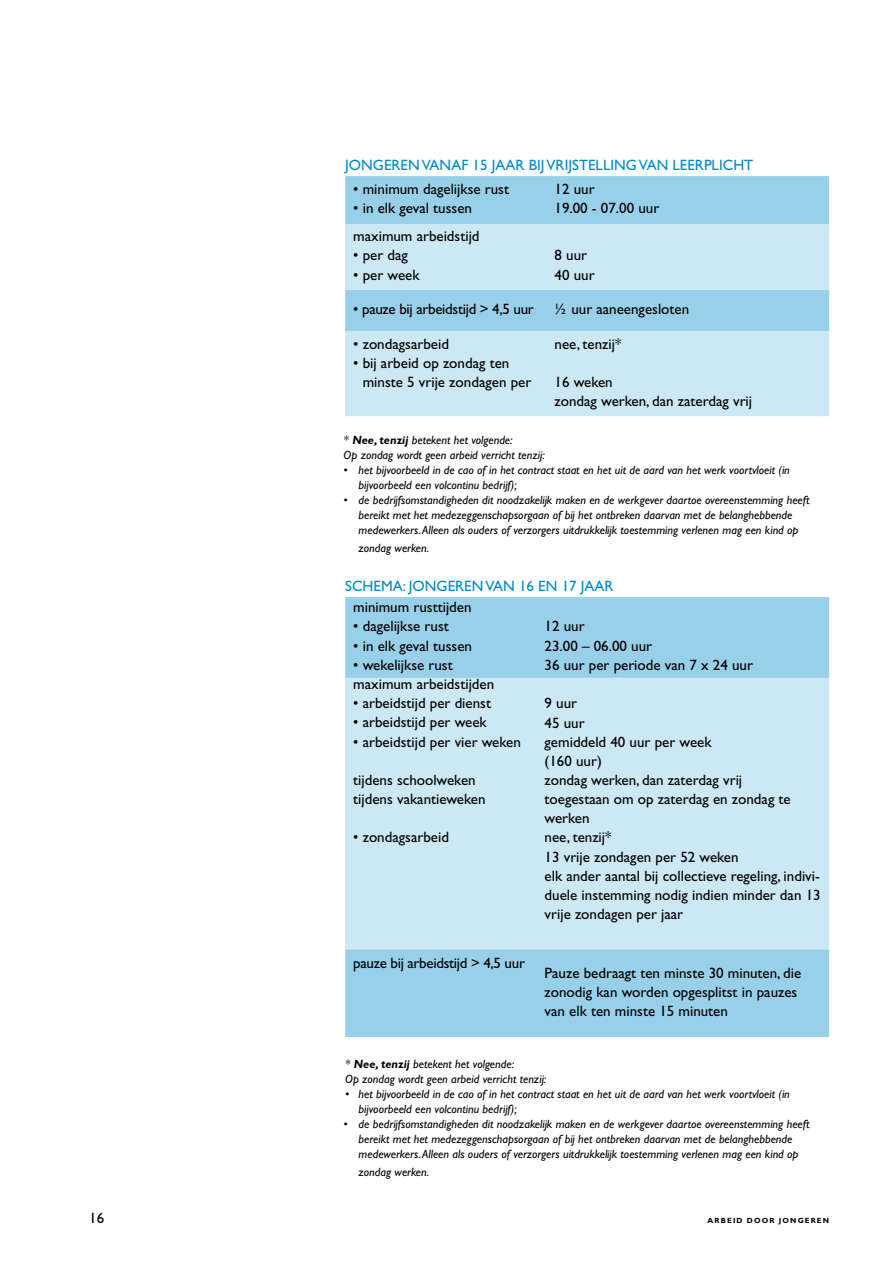
<style>
.page{position:relative;width:893px;height:1263px;background:#fff}
.page>*{position:absolute;margin:0;border:0;box-sizing:border-box;transform-origin:0 0}
.t1{font:15px/19.2px "Gill Sans";color:#000}
.t2{font:15px "Gill Sans";color:#008ac9}
.t3{font:15px "Gill Sans";letter-spacing:-.02em;color:#000}
.t4{font:italic 12px/15px "Gill Sans";color:#000}
.t5{font:700 7.5px "Gill Sans";letter-spacing:.15em;color:#000}
.s1{font-weight:700}
</style>
<div class="page">
<div style="left:345px;top:176px;width:484px;height:48px;background:#99d0e9"></div>
<svg style="left:345px;top:224px;width:484px;height:192px;fill:#cce8f4"></svg>
<div style="left:345px;top:597px;width:484px;height:440px;background:#99d0e9"></div>
<div style="left:345px;top:678px;width:484px;height:271px;background:#cce8f4"></div>
<p class="t2" style="left:345px;top:156px;width:410px">JONGERENVANAF 15 JAAR BIJVRIJSTELLINGVAN LEERPLICHT</p>
<p class="t1" style="left:353px;top:180px;width:157px">• minimum dagelijkse rust</p>
<p class="t1" style="left:353px;top:199px;width:120px">• in elk geval tussen</p>
<p class="t1" style="left:554px;top:180px;width:106px">12 uur<br>19.00 - 07.00 uur</p>
<p class="t1" style="left:353px;top:227px;width:128px">maximum arbeidstijd</p>
<p class="t1" style="left:353px;top:246px;width:56px">• per dag</p>
<p class="t1" style="left:353px;top:265px;width:68px">• per week</p>
<p class="t1" style="left:554px;top:246px;width:42px">8 uur<br>40 uur</p>
<p class="t3" style="left:353px;top:300px;width:182px">• pauze bij arbeidstijd &gt; 4,5 uur</p>
<p class="t1" style="left:554px;top:299px;width:136px">½ uur aaneengesloten</p>
<p class="t1" style="left:353px;top:334px;width:97px">• zondagsarbeid</p>
<p class="t1" style="left:363px;top:353px;width:170px;text-indent:-9px">• bij arbeid op zondag ten minste 5 vrije zondagen per</p>
<p class="t1" style="left:554px;top:334px;width:68px">nee, tenzij*</p>
<p class="t1" style="left:554px;top:372px;width:199px">16 weken<br>zondag werken, dan zaterdag vrij</p>
<p class="t4" style="left:344px;top:433px;width:203px">* <span class="s1">Nee, tenzij</span> betekent het volgende:<br>Op zondag wordt geen arbeid verricht tenzij:</p>
<p class="t4" style="left:359px;top:463px;width:433px;text-indent:-15px">• het bijvoorbeeld in de cao of in het contract staat en het uit de aard van het werk voortvloeit (in bijvoorbeeld een volcontinu bedrijf);</p>
<p class="t4" style="left:344px;top:493px;width:467px;text-align:center">• de bedrijfsomstandigheden dit noodzakelijk maken en de werkgever daartoe overeenstemming heeft bereikt met het medezeggenschapsorgaan of bij het ontbreken daarvan met de belanghebbende medewerkers.Alleen als ouders of verzorgers uitdrukkelijk toestemming verlenen mag een kind op</p>
<p class="t4" style="left:359px;top:541px;width:72px">zondag werken.</p>
<p class="t2" style="left:345px;top:577px;width:270px">SCHEMA: JONGERENVAN 16 EN 17 JAAR</p>
<p class="t1" style="left:353px;top:598px;width:120px">minimum rusttijden</p>
<p class="t1" style="left:353px;top:617px;width:97px">• dagelijkse rust</p>
<p class="t1" style="left:353px;top:636px;width:120px">• in elk geval tussen</p>
<p class="t1" style="left:353px;top:655px;width:101px">• wekelijkse rust</p>
<p class="t1" style="left:545px;top:617px;width:210px">12 uur<br>23.00 – 06.00 uur<br>36 uur per periode van 7 x 24 uur</p>
<p class="t1" style="left:353px;top:675px;width:143px">maximum arbeidstijden</p>
<p class="t1" style="left:353px;top:694px;width:139px">• arbeidstijd per dienst</p>
<p class="t1" style="left:353px;top:713px;width:135px">• arbeidstijd per week</p>
<p class="t1" style="left:353px;top:732px;width:169px">• arbeidstijd per vier weken</p>
<p class="t1" style="left:353px;top:770px;width:134px">tijdens schoolweken tijdens vakantieweken</p>
<p class="t1" style="left:353px;top:828px;width:97px">• zondagsarbeid</p>
<p class="t3" style="left:353px;top:954px;width:173px">pauze bij arbeidstijd &gt; 4,5 uur</p>
<p class="t1" style="left:545px;top:694px;width:278px">9 uur<br>45 uur<br>gemiddeld 40 uur per week<br>(160 uur)<br>zondag werken, dan zaterdag vrij<br>toegestaan om op zaterdag en zondag te werken<br>nee, tenzij*<br>13 vrije zondagen per 52 weken<br>elk ander aantal bij collectieve regeling, indivi&shy;duele instemming nodig indien minder dan 13 vrije zondagen per jaar</p>
<p class="t1" style="left:545px;top:963px;width:258px">Pauze bedraagt ten minste 30 minuten, die zonodig kan worden opgesplitst in pauzes van elk ten minste 15 minuten</p>
<p class="t4" style="left:345px;top:1056px;width:203px">* <span class="s1">Nee, tenzij</span> betekent het volgende:<br>Op zondag wordt geen arbeid verricht tenzij:</p>
<p class="t4" style="left:359px;top:1086px;width:433px;text-indent:-14px">• het bijvoorbeeld in de cao of in het contract staat en het uit de aard van het werk voortvloeit (in bijvoorbeeld een volcontinu bedrijf);</p>
<p class="t4" style="left:344px;top:1116px;width:467px;text-align:center">• de bedrijfsomstandigheden dit noodzakelijk maken en de werkgever daartoe overeenstemming heeft bereikt met het medezeggenschapsorgaan of bij het ontbreken daarvan met de belanghebbende medewerkers.Alleen als ouders of verzorgers uitdrukkelijk toestemming verlenen mag een kind op</p>
<p class="t4" style="left:359px;top:1164px;width:72px">zondag werken.</p>
<p class="t1" style="left:89px;top:1208px;width:16px">16</p>
<p class="t5" style="left:708px;top:1215px;width:123px">ARBEID DOOR JONGEREN</p>
</div>
